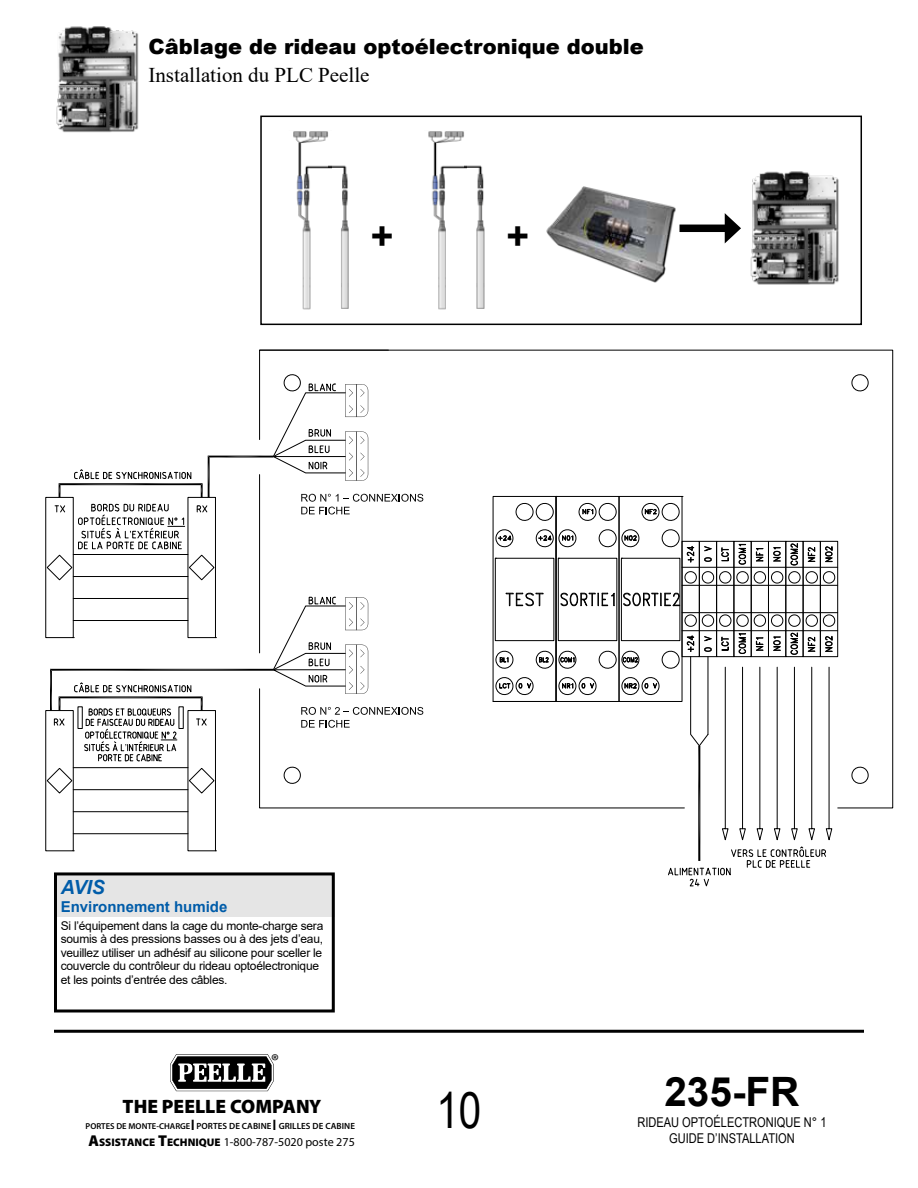
<style>
.page{position:relative;width:918px;height:1188px;background:#fff}
.page>*{position:absolute;margin:0;border:0;box-sizing:border-box;transform-origin:0 0}
.t1{font:49.5px "Arial Narrow";color:#000}
.t2{font:700 40.5px "Arial";color:#000}
.t3{font:700 38.85px "Arial";color:#000}
.t4{font:900 21px "Arial";color:#000}
.t5{font:21px "Times New Roman";color:#000}
.t6{font:italic 700 19.5px "Arial";color:#005ca9}
.t7{font:900 19.35px "Myriad Pro";color:#000}
.t8{font:18.75px "Myriad Pro";color:#000}
.t9{font:700 15px "Arial";color:#005ca9}
.t10{font:13.5px/16.2px "Arial Narrow";color:#000;text-align:center}
.t11{font:12px/13.5px "Arial";letter-spacing:-.02em;color:#000}
.t12{font:12px "Myriad Pro";color:#000}
.t13{font:600 9px "Myriad Pro";letter-spacing:.005em;color:#000}
.s1{font-size:8.55px}
.s2{font-size:15.15px}
.s3{font-weight:900;font-size:15.75px}
.s4{font-weight:900;font-size:10.95px}
</style>
<div class="page">
<svg style="left:170px;top:1054px;width:104px;height:37px"></svg>
<hr style="left:54px;top:1030px;width:810px;height:3px;background:#000">
<img style="left:546px;top:186px;width:130px;height:97px">
<div style="left:54px;top:875px;width:281px;height:42px;background:#e5e5e5"></div>
<div style="left:54px;top:872px;width:281px;height:140px;border:3px solid #000"></div>
<img style="left:750px;top:171px;width:89px;height:114px">
<div style="left:680px;top:225px;width:51px;height:7px;background:#000"></div>
<svg style="left:725px;top:213px;width:16px;height:30px"></svg>
<div style="left:260px;top:116px;width:602px;height:209px;border:2px solid #000"></div>
<img style="left:428px;top:131px;width:36px;height:179px">
<img style="left:464px;top:165px;width:21px;height:144px">
<img style="left:293px;top:131px;width:36px;height:179px">
<img style="left:329px;top:165px;width:20px;height:144px">
<img style="left:56px;top:26px;width:83px;height:107px">
<svg style="left:259px;top:349px;width:634px;height:460px"></svg>
<svg style="left:851px;top:372px;width:18px;height:21px"></svg>
<svg style="left:851px;top:765px;width:18px;height:21px"></svg>
<div style="left:188px;top:710px;width:28px;height:141px;border:1px solid #000"></div>
<hr style="left:73px;top:811px;width:115px;height:1px;background:#000">
<hr style="left:73px;top:833px;width:115px;height:1px;background:#000">
<svg style="left:46px;top:595px;width:378px;height:199px"></svg>
<svg style="left:46px;top:349px;width:378px;height:232px"></svg>
<svg style="left:492px;top:496px;width:346px;height:391px"></svg>
<h3 class="t4" style="left:148px;top:31px;width:497px">Câblage de rideau optoélectronique double</h3>
<h3 class="t5" style="left:148px;top:60px;width:223px">Installation du PLC Peelle</h3>
<h3 class="t3" style="left:371px;top:209px;width:24px">+</h3>
<h3 class="t3" style="left:507px;top:209px;width:24px">+</h3>
<h3 class="t6" style="left:61px;top:874px;width:46px">AVIS</h3>
<p class="t9" style="left:61px;top:896px;width:168px">Environnement humide</p>
<p class="t11" style="left:61px;top:919px;width:264px">Si l’équipement dans la cage du monte-charge sera soumis à des pressions basses ou à des jets d’eau, veuillez utiliser un adhésif au silicone pour sceller le couvercle du contrôleur du rideau optoélectronique et les points d’entrée des câbles.</p>
<h3 class="t8" style="left:271px;top:1049px;width:9px">®</h3>
<h3 class="t7" style="left:123px;top:1094px;width:200px">THE PEELLE COMPANY</h3>
<p class="t13" style="left:86px;top:1120px;width:271px"><span class="s1">PORTES DE MONTE-CHARGE</span><span class="s2">I</span> PORTES DE CABINE<span class="s2">I</span> GRILLES DE CABINE</p>
<p class="t12" style="left:88px;top:1135px;width:268px"><span class="s3">A</span><span class="s4">SSISTANCE</span> <span class="s3">T</span><span class="s4">ECHNIQUE</span> 1-800-787-5020 poste 275</p>
<h1 class="t1" style="left:436px;top:1074px;width:47px">10</h1>
<h2 class="t2" style="left:664px;top:1063px;width:137px">235-FR</h2>
<p class="t10" style="left:637px;top:1114px;width:191px">RIDEAU OPTOÉLECTRONIQUE N° 1<br>GUIDE D’INSTALLATION</p>
</div>
